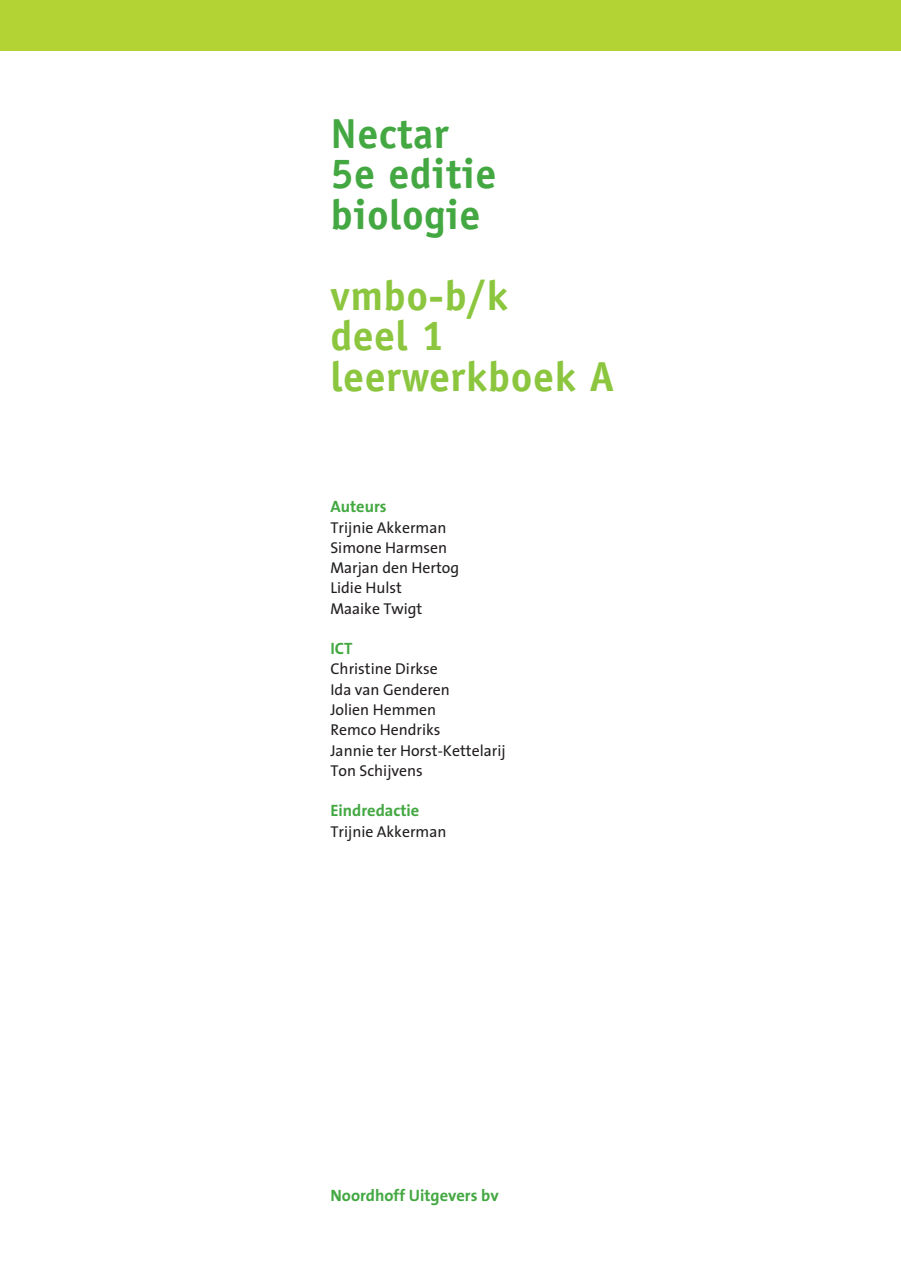
<style>
.page{position:relative;width:901px;height:1286px;background:#fff}
.page>*{position:absolute;margin:0;border:0;box-sizing:border-box;transform-origin:0 0}
.t1{font:700 42px/40.5px "Officina Sans Std";letter-spacing:.01em;color:#8bc63e}
.t2{font:700 42px/40.5px "Officina Sans Std";letter-spacing:.01em;color:#43a842}
.t3{font:700 16.5px "Thesis Sans";color:#43a842}
.t4{font:15.75px/20.2px "Thesis Sans";color:#231f20}
</style>
<div class="page">
<div style="left:0;top:0;width:901px;height:51px;background:#b3d234"></div>
<p class="t2" style="left:330px;top:116px;width:167px">Nectar<br>5e editie biologie</p>
<p class="t1" style="left:330px;top:278px;width:286px">vmbo-b/k<br>deel 1 leerwerkboek A</p>
<p class="t3" style="left:330px;top:500px;width:58px">Auteurs</p>
<p class="t4" style="left:330px;top:518px;width:130px">Trijnie Akkerman<br>Simone Harmsen<br>Marjan den Hertog<br>Lidie Hulst<br>Maaike Twigt</p>
<p class="t3" style="left:330px;top:642px;width:24px">ICT</p>
<p class="t4" style="left:330px;top:660px;width:177px">Christine Dirkse<br>Ida van Genderen<br>Jolien Hemmen<br>Remco Hendriks<br>Jannie ter Horst-Kettelarij<br>Ton Schijvens</p>
<p class="t3" style="left:330px;top:804px;width:90px">Eindredactie</p>
<p class="t4" style="left:330px;top:822px;width:117px">Trijnie Akkerman</p>
<p class="t3" style="left:330px;top:1188px;width:170px">Noordhoff Uitgevers bv</p>
</div>
